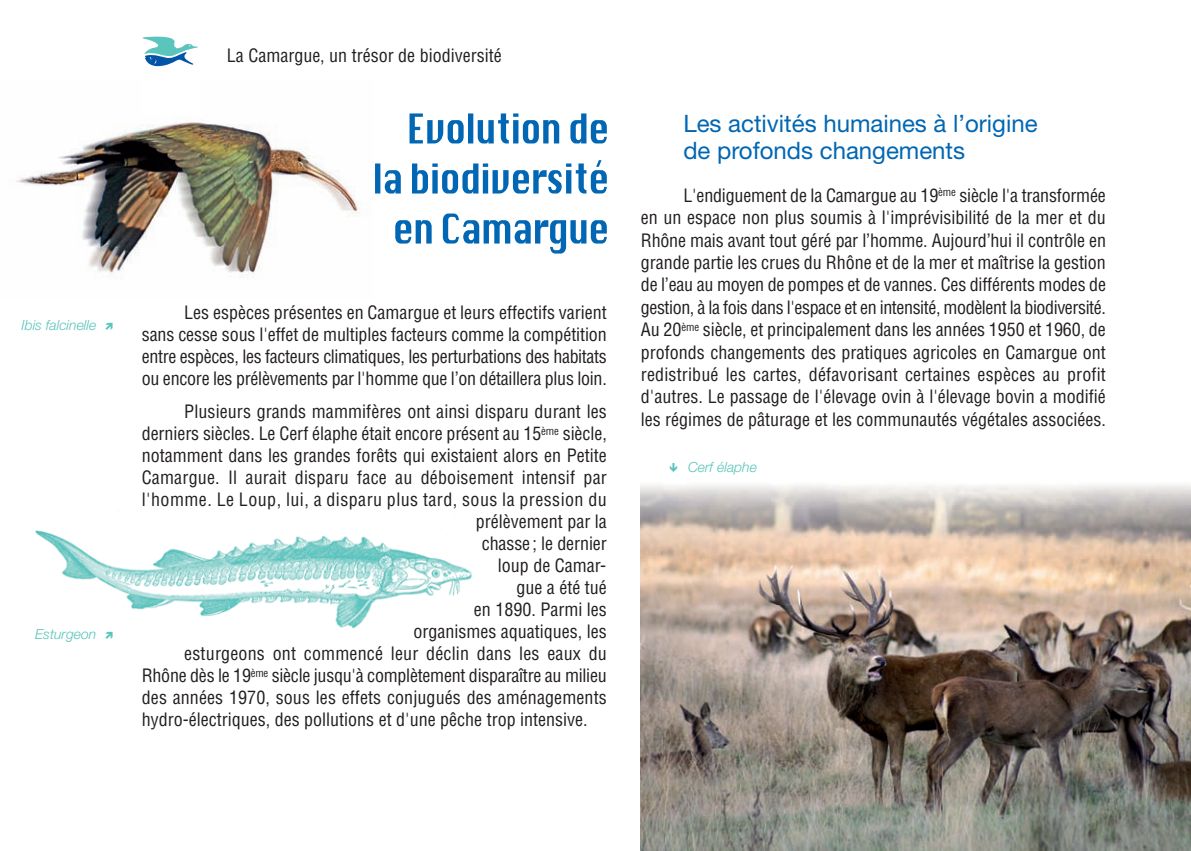
<style>
.page{position:relative;width:1191px;height:851px;background:#fff}
.page>*{position:absolute;margin:0;border:0;box-sizing:border-box;transform-origin:0 0}
.t1{font:24px/27.6px "Helvetica Neue";color:#0166b3}
.t2{font:condensed 18px/22.4px "Helvetica";color:#231f20;text-align:justify}
.t3{font:condensed 18px "Helvetica";letter-spacing:.025em;color:#231f20}
.t4{font:italic 300 14px "Helvetica Neue";color:#5ac4bd}
</style>
<div class="page">
<img style="left:16px;top:122px;width:343px;height:157px">
<img style="left:35px;top:530px;width:437px;height:99px">
<svg style="left:142px;top:37px;width:56px;height:30px"></svg>
<svg style="left:395px;top:213px;width:212px;height:40px"></svg>
<svg style="left:375px;top:160px;width:232px;height:33px"></svg>
<svg style="left:409px;top:113px;width:198px;height:30px"></svg>
<img style="left:641px;top:604px;width:550px;height:246px">
<img style="left:641px;top:484px;width:550px;height:120px">
<p class="t4" style="left:22px;top:320px;width:76px">Ibis falcinelle</p>
<p class="t4" style="left:35px;top:629px;width:63px">Esturgeon</p>
<p class="t2" style="left:227px;top:45px;width:276px">La Camargue, un trésor de biodiversité</p>
<p class="t2" style="left:142px;top:302px;width:466px;text-indent:43px">Les espèces présentes en Camargue et leurs effectifs varient sans cesse sous l'effet de multiples facteurs comme la compétition entre espèces, les facteurs climatiques, les perturbations des habitats ou encore les prélèvements par l'homme que l’on détaillera plus loin.</p>
<p class="t2" style="left:184px;top:401px;width:424px">Plusieurs grands mammifères ont ainsi disparu durant les</p>
<p class="t2" style="left:142px;top:423px;width:466px">derniers siècles. Le Cerf élaphe était encore présent au 15<sup>ème</sup> siècle,</p>
<p class="t2" style="left:142px;top:445px;width:466px">notamment dans les grandes forêts qui existaient alors en Petite</p>
<p class="t2" style="left:142px;top:467px;width:466px">Camargue. Il aurait disparu face au déboisement intensif par</p>
<p class="t3" style="left:142px;top:492px;width:466px">l'homme. Le Loup, lui, a disparu plus tard, sous la pression du</p>
<p class="t2" style="left:476px;top:511px;width:132px">prélèvement par la</p>
<p class="t2" style="left:482px;top:533px;width:127px">chasse ; le dernier</p>
<p class="t2" style="left:498px;top:555px;width:110px">loup de Camar-</p>
<p class="t2" style="left:516px;top:577px;width:92px">gue a été tué</p>
<p class="t2" style="left:474px;top:599px;width:134px">en 1890. Parmi les</p>
<p class="t2" style="left:413px;top:621px;width:195px">organismes aquatiques, les</p>
<p class="t2" style="left:184px;top:643px;width:424px">esturgeons ont commencé leur déclin dans les eaux du</p>
<p class="t2" style="left:142px;top:665px;width:466px">Rhône dès le 19<sup>ème</sup> siècle jusqu'à complètement disparaître au milieu</p>
<p class="t2" style="left:142px;top:687px;width:466px">des années 1970, sous les effets conjugués des aménagements</p>
<p class="t2" style="left:142px;top:709px;width:447px">hydro-électriques, des pollutions et d'une pêche trop intensive.</p>
<h1 class="t1" style="left:683px;top:112px;width:356px">Les activités humaines à l’origine de profonds changements</h1>
<p class="t2" style="left:641px;top:185px;width:467px;text-indent:43px">L'endiguement de la Camargue au 19<sup>ème</sup> siècle l'a transformée en un espace non plus soumis à l'imprévisibilité de la mer et du Rhône mais avant tout géré par l’homme. Aujourd’hui il contrôle en grande partie les crues du Rhône et de la mer et maîtrise la gestion de l’eau au moyen de pompes et de vannes. Ces différents modes de gestion, à la fois dans l'espace et en intensité, modèlent la biodiversité.<br>Au 20<sup>ème</sup> siècle, et principalement dans les années 1950 et 1960, de profonds changements des pratiques agricoles en Camargue ont redistribué les cartes, défavorisant certaines espèces au profit d'autres. Le passage de l'élevage ovin à l'élevage bovin a modifié les régimes de pâturage et les communautés végétales associées.</p>
<p class="t4" style="left:688px;top:461px;width:70px">Cerf élaphe</p>
</div>
